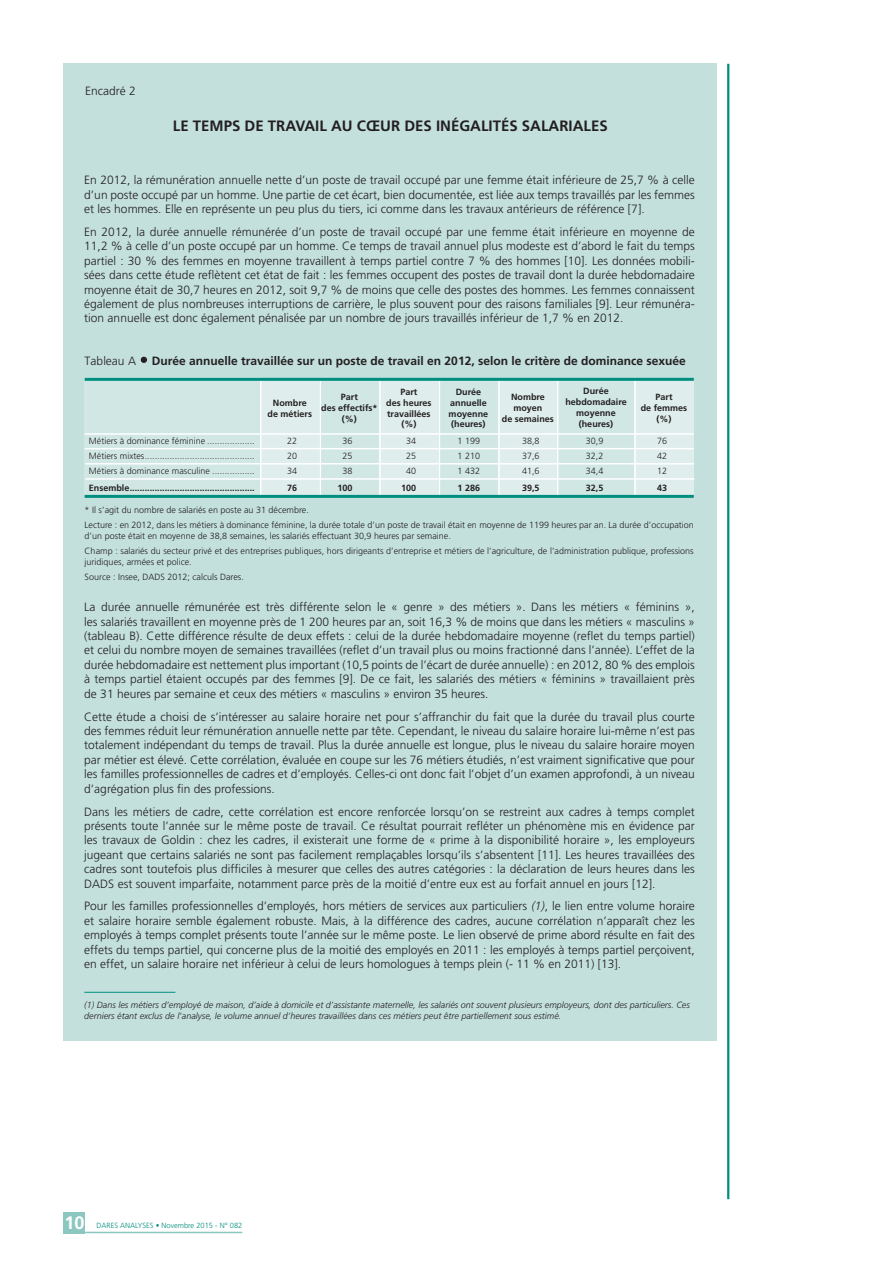
<style>
.page{position:relative;width:893px;height:1263px;background:#fff}
.page>*{position:absolute;margin:0;border:0;box-sizing:border-box;transform-origin:0 0}
.t1{font:700 18px "Frutiger";color:#fff}
.t2{font:700 15px "Frutiger";color:#231f20}
.t3{font:300 12px/14.4px "Frutiger";color:#231f20;text-align:justify}
.t4{font:700 12px "Frutiger";color:#231f20}
.t5{font:300 9px/15px "Frutiger";color:#231f20}
.t6{font:italic 300 9px/10.8px "Frutiger";color:#231f20}
.t7{font:700 9px/10.8px "Frutiger";color:#231f20;text-align:center}
.t8{font:300 7.5px "Frutiger";color:#008e7f}
.s1{font-weight:300}
.s2{font-size:15px}
.s3{font-style:italic}
</style>
<div class="page">
<hr style="left:727px;top:64px;width:2px;height:1135px;background:#008e7f">
<div style="left:64px;top:1212px;width:21px;height:21px;background:#8cc7c2"></div>
<hr style="left:64px;top:1232px;width:178px;height:1px;background:#8cc7c2">
<div style="left:63px;top:64px;width:653px;height:977px;background:#c3e0dd"></div>
<div style="left:85px;top:378px;width:175px;height:117px;background:#d0e7e4"></div>
<div style="left:260px;top:378px;width:60px;height:118px;background:#dfeeec"></div>
<div style="left:320px;top:378px;width:59px;height:118px;background:#d0e7e4"></div>
<div style="left:379px;top:378px;width:60px;height:118px;background:#dfeeec"></div>
<div style="left:439px;top:378px;width:59px;height:118px;background:#d0e7e4"></div>
<div style="left:498px;top:378px;width:60px;height:118px;background:#dfeeec"></div>
<div style="left:558px;top:378px;width:76px;height:118px;background:#d0e7e4"></div>
<div style="left:634px;top:379px;width:60px;height:117px;background:#dfeeec"></div>
<hr style="left:260px;top:381px;width:2px;height:115px;background:#fff">
<hr style="left:320px;top:381px;width:1px;height:115px;background:#fff">
<hr style="left:379px;top:381px;width:2px;height:115px;background:#fff">
<hr style="left:439px;top:381px;width:1px;height:115px;background:#fff">
<hr style="left:498px;top:381px;width:2px;height:115px;background:#fff">
<hr style="left:85px;top:433px;width:609px;height:2px;background:#fff">
<hr style="left:85px;top:448px;width:609px;height:1px;background:#fff">
<hr style="left:85px;top:463px;width:609px;height:1px;background:#fff">
<hr style="left:85px;top:478px;width:609px;height:2px;background:#fff">
<hr style="left:557px;top:379px;width:1px;height:117px;background:#fff">
<hr style="left:634px;top:378px;width:2px;height:118px;background:#fff">
<hr style="left:85px;top:378px;width:609px;height:3px;background:#008e7f">
<hr style="left:85px;top:495px;width:609px;height:3px;background:#008e7f">
<svg style="left:141px;top:357px;width:6px;height:5px"></svg>
<hr style="left:84px;top:992px;width:91px;height:1px;background:#008e7f">
<p class="t3" style="left:85px;top:84px;width:52px">Encadré 2</p>
<p class="t2" style="left:173px;top:117px;width:242px">Le temps de travail au cœur des</p>
<p class="t2" style="left:436px;top:117px;width:96px">inégalités sala</p>
<p class="t2" style="left:559px;top:117px;width:23px">riales</p>
<p class="t3" style="left:84px;top:173px;width:612px">En 2012, la rémunération annuelle nette d’un poste de travail occupé par une femme était inférieure de 25,7 % à celle d’un poste occupé par un homme. Une partie de cet écart, bien documentée, est liée aux temps travaillés par les femmes et les hommes. Elle en représente un peu plus du tiers, ici comme dans les travaux antérieurs de référence [7].</p>
<p class="t3" style="left:84px;top:225px;width:612px">En 2012, la durée annuelle rémunérée d’un poste de travail occupé par une femme était inférieure en moyenne de 11,2 % à celle d’un poste occupé par un homme. Ce temps de travail annuel plus modeste est d’abord le fait du temps partiel : 30 % des femmes en moyenne travaillent à temps partiel contre 7 % des hommes [10]. Les données mobili&shy;sées dans cette étude reflètent cet état de fait : les femmes occupent des postes de travail dont la durée hebdomadaire moyenne était de 30,7 heures en 2012, soit 9,7 % de moins que celle des postes des hommes. Les femmes connaissent également de plus nombreuses interruptions de carrière, le plus souvent pour des raisons familiales [9]. Leur rémunéra&shy;tion annuelle est donc également pénalisée par un nombre de jours travaillés inférieur de 1,7 % en 2012.</p>
<p class="t4" style="left:85px;top:354px;width:603px"><span class="s1">Tableau A</span> <span class="s2">•</span> Durée annuelle travaillée sur un poste de travail en 2012, selon le critère de dominance sexuée</p>
<p class="t7" style="left:641px;top:392px;width:48px">Part<br>de femmes (%)</p>
<p class="t7" style="left:565px;top:386px;width:63px">Durée hebdomadaire moyenne (heures)</p>
<p class="t7" style="left:449px;top:386px;width:41px">Durée annuelle moyenne (heures)</p>
<p class="t7" style="left:386px;top:386px;width:47px">Part<br>des heures travaillées (%)</p>
<p class="t7" style="left:502px;top:392px;width:54px">Nombre moyen<br>de semaines</p>
<p class="t7" style="left:321px;top:392px;width:58px">Part<br>des effectifs* (%)</p>
<p class="t7" style="left:268px;top:397px;width:46px">Nombre de métiers</p>
<p class="t5" style="left:89px;top:433px;width:167px">Métiers à dominance féminine ...................</p>
<p class="t5" style="left:287px;top:433px;width:12px">22</p>
<p class="t5" style="left:343px;top:433px;width:12px">36</p>
<p class="t5" style="left:406px;top:433px;width:12px">34</p>
<p class="t5" style="left:458px;top:433px;width:24px">1 199</p>
<p class="t5" style="left:522px;top:433px;width:19px">38,8</p>
<p class="t5" style="left:586px;top:433px;width:19px">30,9</p>
<p class="t5" style="left:657px;top:433px;width:12px">76</p>
<p class="t5" style="left:89px;top:448px;width:167px">Métiers mixtes............................................</p>
<p class="t5" style="left:287px;top:448px;width:12px">20</p>
<p class="t5" style="left:343px;top:448px;width:12px">25</p>
<p class="t5" style="left:406px;top:448px;width:12px">25</p>
<p class="t5" style="left:458px;top:448px;width:24px">1 210</p>
<p class="t5" style="left:522px;top:448px;width:19px">37,6</p>
<p class="t5" style="left:586px;top:448px;width:19px">32,2</p>
<p class="t5" style="left:657px;top:448px;width:12px">42</p>
<p class="t5" style="left:89px;top:463px;width:167px">Métiers à dominance masculine .................</p>
<p class="t5" style="left:287px;top:463px;width:12px">34</p>
<p class="t5" style="left:343px;top:463px;width:12px">38</p>
<p class="t5" style="left:406px;top:463px;width:12px">40</p>
<p class="t5" style="left:458px;top:463px;width:24px">1 432</p>
<p class="t5" style="left:522px;top:463px;width:19px">41,6</p>
<p class="t5" style="left:586px;top:463px;width:19px">34,4</p>
<p class="t5" style="left:657px;top:463px;width:12px">12</p>
<p class="t7" style="left:89px;top:482px;width:167px">Ensemble..................................................</p>
<p class="t7" style="left:287px;top:482px;width:12px">76</p>
<p class="t7" style="left:337px;top:482px;width:17px">100</p>
<p class="t7" style="left:401px;top:482px;width:17px">100</p>
<p class="t7" style="left:458px;top:482px;width:24px">1 286</p>
<p class="t7" style="left:522px;top:482px;width:19px">39,5</p>
<p class="t7" style="left:586px;top:482px;width:19px">32,5</p>
<p class="t7" style="left:657px;top:482px;width:12px">43</p>
<p class="t5" style="left:85px;top:503px;width:611px">* Il s’agit du nombre de salariés en poste au 31 décembre.<br>Lecture : en 2012, dans les métiers à dominance féminine, la durée totale d’un poste de travail était en moyenne de 1199 heures par an. La durée d’occupation</p>
<p class="t5" style="left:85px;top:528px;width:611px">d’un poste était en moyenne de 38,8 semaines, les salariés effectuant 30,9 heures par semaine.<br>Champ : salariés du secteur privé et des entreprises publiques, hors dirigeants d’entreprise et métiers de l’agriculture, de l’administration publique, professions</p>
<p class="t5" style="left:85px;top:554px;width:161px">juridiques, armées et police.<br>Source : Insee, DADS 2012; calculs Dares.</p>
<p class="t3" style="left:84px;top:600px;width:612px">La durée annuelle rémunérée est très différente selon le « genre » des métiers ». Dans les métiers « féminins », les salariés travaillent en moyenne près de 1 200 heures par an, soit 16,3 % de moins que dans les métiers « masculins » (tableau B). Cette différence résulte de deux effets : celui de la durée hebdomadaire moyenne (reflet du temps partiel) et celui du nombre moyen de semaines travaillées (reflet d’un travail plus ou moins fractionné dans l’année). L’effet de la durée hebdomadaire est nettement plus important (10,5 points de l’écart de durée annuelle) : en 2012, 80 % des emplois à temps partiel étaient occupés par des femmes [9]. De ce fait, les salariés des métiers « féminins » travaillaient près de 31 heures par semaine et ceux des métiers « masculins » environ 35 heures.</p>
<p class="t3" style="left:84px;top:709px;width:612px">Cette étude a choisi de s’intéresser au salaire horaire net pour s’affranchir du fait que la durée du travail plus courte des femmes réduit leur rémunération annuelle nette par tête. Cependant, le niveau du salaire horaire lui-même n’est pas totalement indépendant du temps de travail. Plus la durée annuelle est longue, plus le niveau du salaire horaire moyen par métier est élevé. Cette corrélation, évaluée en coupe sur les 76 métiers étudiés, n’est vraiment significative que pour les familles professionnelles de cadres et d’employés. Celles-ci ont donc fait l’objet d’un examen approfondi, à un niveau d’agrégation plus fin des professions.</p>
<p class="t3" style="left:84px;top:804px;width:612px">Dans les métiers de cadre, cette corrélation est encore renforcée lorsqu’on se restreint aux cadres à temps complet présents toute l’année sur le même poste de travail. Ce résultat pourrait refléter un phénomène mis en évidence par les travaux de Goldin : chez les cadres, il existerait une forme de « prime à la disponibilité horaire », les employeurs jugeant que certains salariés ne sont pas facilement remplaçables lorsqu’ils s’absentent [11]. Les heures travaillées des cadres sont toutefois plus difficiles à mesurer que celles des autres catégories : la déclaration de leurs heures dans les DADS est souvent imparfaite, notamment parce près de la moitié d’entre eux est au forfait annuel en jours [12].</p>
<p class="t3" style="left:84px;top:899px;width:612px">Pour les familles professionnelles d’employés, hors métiers de services aux particuliers <span class="s3">(1)</span>, le lien entre volume horaire et salaire horaire semble également robuste. Mais, à la différence des cadres, aucune corrélation n’apparaît chez les employés à temps complet présents toute l’année sur le même poste. Le lien observé de prime abord résulte en fait des effets du temps partiel, qui concerne plus de la moitié des employés en 2011 : les employés à temps partiel perçoivent, en effet, un salaire horaire net inférieur à celui de leurs homologues à temps plein (- 11 % en 2011) [13].</p>
<p class="t6" style="left:84px;top:999px;width:607px">(1) Dans les métiers d’employé de maison, d’aide à domicile et d’assistante maternelle, les salariés ont souvent plusieurs employeurs, dont des particuliers. Ces derniers étant exclus de l’analyse, le volume annuel d’heures travaillées dans ces métiers peut être partiellement sous estimé.</p>
<h1 class="t1" style="left:64px;top:1212px;width:22px">10</h1>
<p class="t8" style="left:97px;top:1221px;width:147px">DARES ANALYSES • Novembre 2015 - N° 082</p>
</div>
